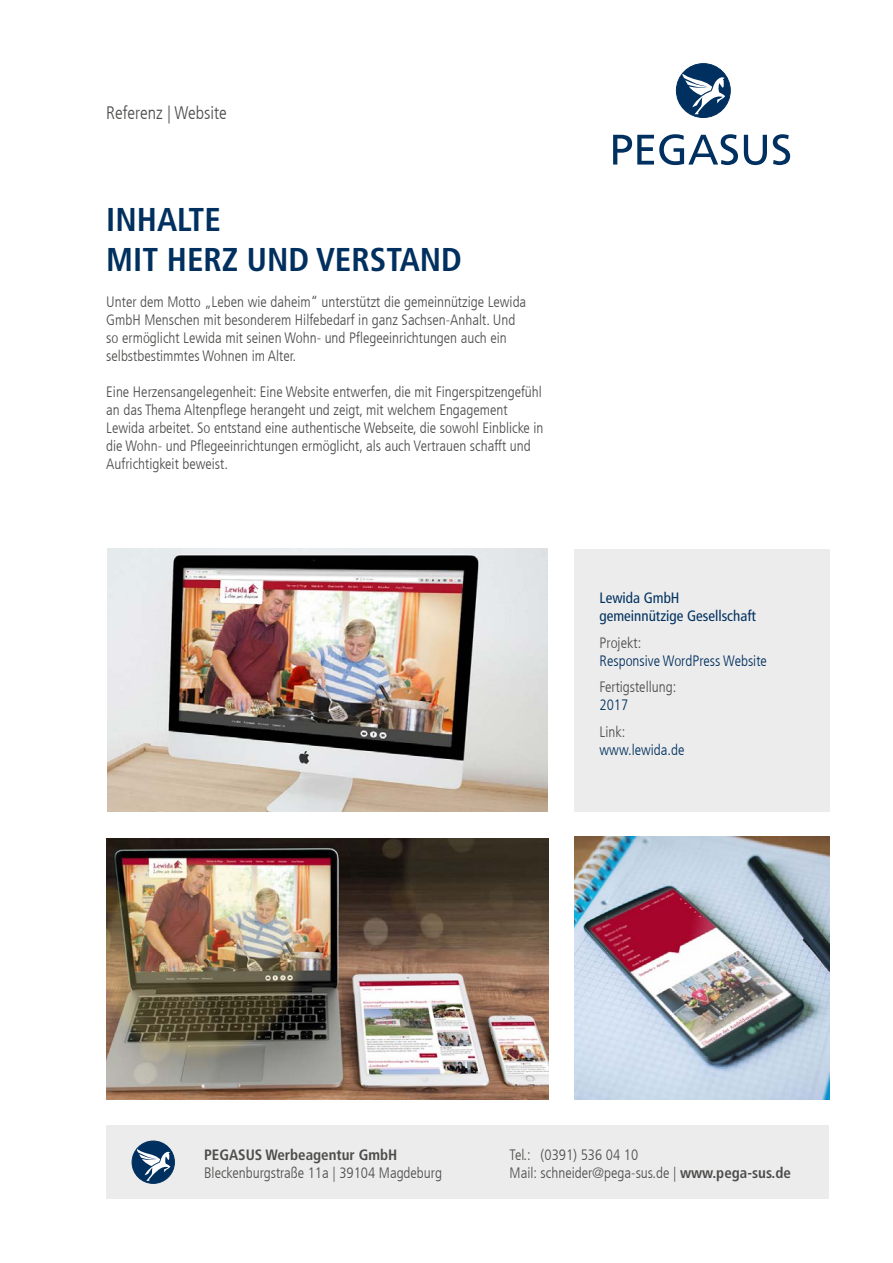
<style>
.page{position:relative;width:893px;height:1263px;background:#fff}
.page>*{position:absolute;margin:0;border:0;box-sizing:border-box;transform-origin:0 0}
.t1{font:700 condensed 33px/39.6px "Frutiger LT Com";color:#00305f}
.t2{font:300 condensed 18px "Frutiger LT Com";color:#4d4d4c}
.t3{font:300 condensed 15px/18px "Frutiger LT Com";color:#4d4d4c}
.t4{font:300 condensed 15px "Frutiger LT Com";color:#00305f}
.t5{font:condensed 15px/18px "Frutiger LT Com";color:#00305f}
.t6{font:700 condensed 15px "Frutiger LT Com";color:#4d4d4c}
.s1{font-weight:700}
</style>
<div class="page">
<div style="left:106px;top:1125px;width:723px;height:73px;background:#ececec"></div>
<svg style="left:613px;top:134px;width:125px;height:31px"></svg>
<svg style="left:744px;top:135px;width:23px;height:30px"></svg>
<svg style="left:773px;top:134px;width:17px;height:31px"></svg>
<div style="left:676px;top:64px;width:54px;height:54px;background:#00305f;border-radius:50%"></div>
<svg style="left:681px;top:72px;width:44px;height:42px"></svg>
<div style="left:676px;top:63px;width:55px;height:55px;border:1px solid #00305f;border-radius:50%"></div>
<div style="left:132px;top:1141px;width:42px;height:42px;background:#00305f;border-radius:50%"></div>
<svg style="left:136px;top:1147px;width:34px;height:34px"></svg>
<div style="left:132px;top:1141px;width:43px;height:43px;border:1px solid #00305f;border-radius:50%"></div>
<div style="left:574px;top:549px;width:255px;height:262px;background:#ececec"></div>
<img style="left:107px;top:549px;width:440px;height:262px">
<img style="left:106px;top:838px;width:443px;height:262px">
<img style="left:574px;top:837px;width:255px;height:263px">
<p class="t2" style="left:106px;top:101px;width:122px">Referenz | Website</p>
<h1 class="t1" style="left:106px;top:200px;width:357px">INHALTE<br>MIT HERZ UND VERSTAND</h1>
<p class="t3" style="left:106px;top:292px;width:421px">Unter dem Motto „Leben wie daheim“ unterstützt die gemeinnützige Lewida GmbH Menschen mit besonderem Hilfebedarf in ganz Sachsen-Anhalt. Und so ermöglicht Lewida mit seinen Wohn- und Pflegeeinrichtungen auch ein selbstbestimmtes Wohnen im Alter.</p>
<p class="t3" style="left:106px;top:382px;width:439px">Eine Herzensangelegenheit: Eine Website entwerfen, die mit Fingerspitzengefühl an das Thema Altenpflege herangeht und zeigt, mit welchem Engagement Lewida arbeitet. So entstand eine authentische Webseite, die sowohl Einblicke in die Wohn- und Pflegeeinrichtungen ermöglicht, als auch Vertrauen schafft und Aufrichtigkeit beweist.</p>
<p class="t5" style="left:600px;top:589px;width:158px">Lewida GmbH gemeinnützige Gesellschaft</p>
<p class="t3" style="left:600px;top:633px;width:43px">Projekt:</p>
<p class="t4" style="left:600px;top:651px;width:169px">Responsive WordPress Website</p>
<p class="t3" style="left:600px;top:678px;width:78px">Fertigstellung:</p>
<p class="t4" style="left:600px;top:696px;width:30px">2017</p>
<p class="t3" style="left:600px;top:722px;width:27px">Link:</p>
<p class="t4" style="left:600px;top:740px;width:86px">www.lewida.de</p>
<p class="t6" style="left:204px;top:1145px;width:195px">PEGASUS Werbeagentur GmbH</p>
<p class="t3" style="left:204px;top:1163px;width:239px">Bleckenburgstraße 11a | 39104 Magdeburg</p>
<p class="t3" style="left:510px;top:1145px;width:283px">Tel.: (0391) 536 04 10<br>Mail: schneider@pega-sus.de | <span class="s1">www.pega-sus.de</span></p>
</div>
